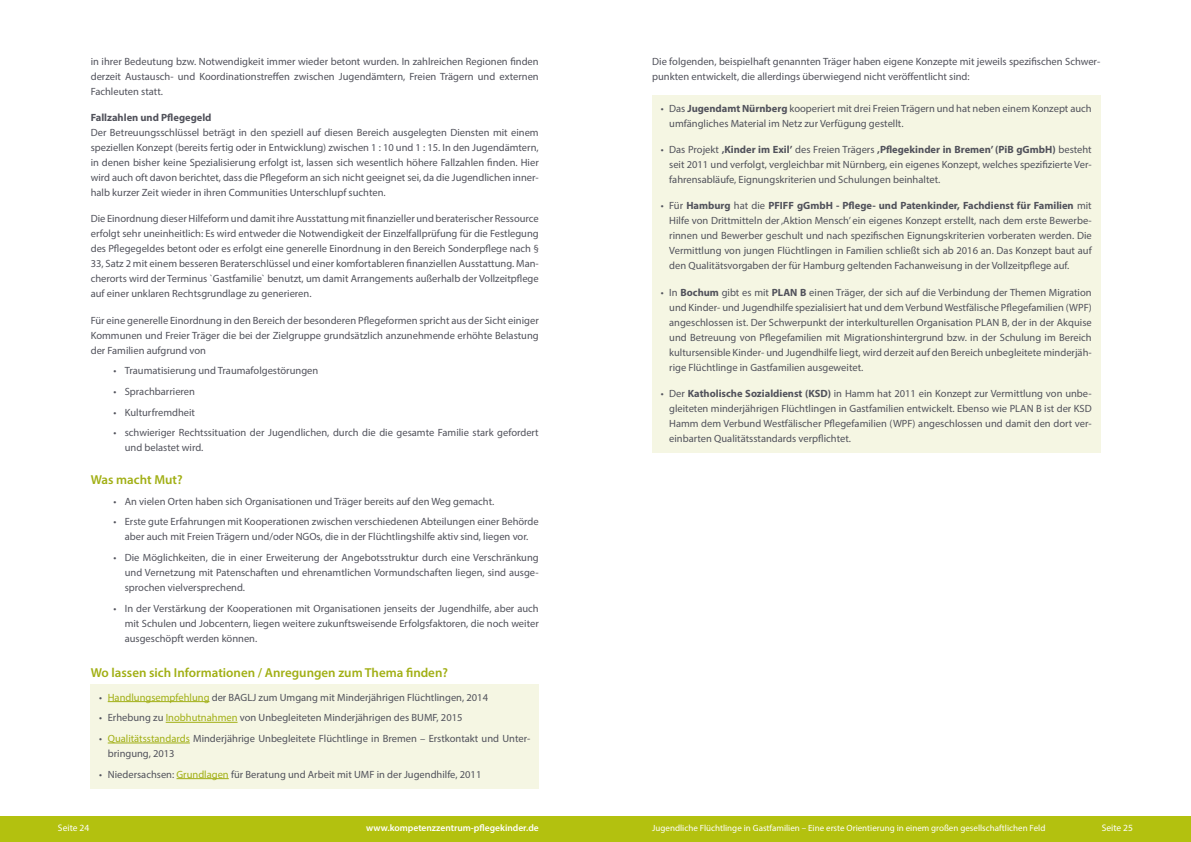
<style>
.page{position:relative;width:1191px;height:842px;background:#fff}
.page>*{position:absolute;margin:0;border:0;box-sizing:border-box;transform-origin:0 0}
.t1{font:600 13px "Myriad Pro";color:#a1af14}
.t2{font:10.5px/15px "Myriad Pro";color:#51525b;text-align:justify}
.t3{font:700 10.5px "Myriad Pro";color:#51525b}
.t4{font:600 9.5px "Myriad Pro";color:#fff}
.t5{font:9.5px "Myriad Pro";color:#fff}
.t6{font:9px "Myriad Pro";color:#fff}
.s1{color:#a1af14}
.s2{font-weight:700}
</style>
<div class="page">
<div style="left:0;top:816px;width:1191px;height:26px;background:#b3c10f"></div>
<div style="left:652px;top:95px;width:448px;height:43px;background:#f5f6e3"></div>
<div style="left:652px;top:137px;width:448px;height:57px;background:#f5f6e3"></div>
<div style="left:652px;top:193px;width:448px;height:87px;background:#f5f6e3"></div>
<div style="left:652px;top:279px;width:448px;height:103px;background:#f5f6e3"></div>
<div style="left:652px;top:381px;width:448px;height:72px;background:#f5f6e3"></div>
<div style="left:91px;top:684px;width:448px;height:28px;background:#f5f6e3"></div>
<hr style="left:108px;top:701px;width:101px;height:1px;background:#a1af14">
<div style="left:91px;top:705px;width:448px;height:27px;background:#f5f6e3"></div>
<hr style="left:166px;top:722px;width:71px;height:1px;background:#a1af14">
<div style="left:91px;top:725px;width:448px;height:43px;background:#f5f6e3"></div>
<hr style="left:108px;top:743px;width:82px;height:1px;background:#a1af14">
<div style="left:91px;top:761px;width:448px;height:28px;background:#f5f6e3"></div>
<hr style="left:176px;top:778px;width:53px;height:1px;background:#a1af14">
<p class="t2" style="left:91px;top:53px;width:449px">in ihrer Bedeutung bzw. Notwendigkeit immer wieder betont wurden. In zahlreichen Regionen finden derzeit Austausch- und Koordinationstreffen zwischen Jugendämtern, Freien Trägern und externen Fachleuten statt.</p>
<p class="t3" style="left:91px;top:111px;width:122px">Fallzahlen und Pflegegeld</p>
<p class="t2" style="left:91px;top:125px;width:449px">Der Betreuungsschlüssel beträgt in den speziell auf diesen Bereich ausgelegten Diensten mit einem speziellen Konzept (bereits fertig oder in Entwicklung) zwischen 1 : 10 und 1 : 15. In den Jugendämtern, in denen bisher keine Spezialisierung erfolgt ist, lassen sich wesentlich höhere Fallzahlen finden. Hier wird auch oft davon berichtet, dass die Pflegeform an sich nicht geeignet sei, da die Jugendlichen inner&shy;halb kurzer Zeit wieder in ihren Communities Unterschlupf suchten.</p>
<p class="t2" style="left:91px;top:211px;width:449px">Die Einordnung dieser Hilfeform und damit ihre Ausstattung mit finanzieller und beraterischer Ressource erfolgt sehr uneinheitlich: Es wird entweder die Notwendigkeit der Einzelfallprüfung für die Festlegung des Pflegegeldes betont oder es erfolgt eine generelle Einordnung in den Bereich Sonderpflege nach § 33, Satz 2 mit einem besseren Beraterschlüssel und einer komfortableren finanziellen Ausstattung. Man&shy;cherorts wird der Terminus `Gastfamilie` benutzt, um damit Arrangements außerhalb der Vollzeitpflege auf einer unklaren Rechtsgrundlage zu generieren.</p>
<p class="t2" style="left:91px;top:312px;width:449px">Für eine generelle Einordnung in den Bereich der besonderen Pflegeformen spricht aus der Sicht einiger Kommunen und Freier Träger die bei der Zielgruppe grundsätzlich anzunehmende erhöhte Belastung der Familien aufgrund von</p>
<p class="t2" style="left:113px;top:363px;width:206px">• Traumatisierung und Traumafolgestörungen</p>
<p class="t2" style="left:113px;top:384px;width:83px">• Sprachbarrieren</p>
<p class="t2" style="left:113px;top:404px;width:83px">• Kulturfremdheit</p>
<p class="t2" style="left:125px;top:425px;width:415px;text-indent:-11px">• schwieriger Rechtssituation der Jugendlichen, durch die die gesamte Familie stark gefordert und belastet wird.</p>
<p class="t1" style="left:91px;top:471px;width:93px">Was macht Mut?</p>
<p class="t2" style="left:113px;top:493px;width:382px">• An vielen Orten haben sich Organisationen und Träger bereits auf den Weg gemacht.</p>
<p class="t2" style="left:113px;top:514px;width:427px;text-align:center">• Erste gute Erfahrungen mit Kooperationen zwischen verschiedenen Abteilungen einer Behörde aber auch mit Freien Trägern und/oder NGOs, die in der Flüchtlingshilfe aktiv sind, liegen vor.</p>
<p class="t2" style="left:125px;top:550px;width:415px;text-indent:-11px">• Die Möglichkeiten, die in einer Erweiterung der Angebotsstruktur durch eine Verschränkung und Vernetzung mit Patenschaften und ehrenamtlichen Vormundschaften liegen, sind ausge&shy;sprochen vielversprechend.</p>
<p class="t2" style="left:125px;top:600px;width:415px;text-indent:-11px">• In der Verstärkung der Kooperationen mit Organisationen jenseits der Jugendhilfe, aber auch mit Schulen und Jobcentern, liegen weitere zukunftsweisende Erfolgsfaktoren, die noch weiter ausgeschöpft werden können.</p>
<p class="t1" style="left:91px;top:664px;width:359px">Wo lassen sich Informationen / Anregungen zum Thema finden?</p>
<p class="t2" style="left:99px;top:689px;width:390px">• <span class="s1">Handlungsempfehlung</span> der BAGLJ zum Umgang mit Minderjährigen Flüchtlingen, 2014</p>
<p class="t2" style="left:99px;top:710px;width:365px">• Erhebung zu <span class="s1">Inobhutnahmen</span> von Unbegleiteten Minderjährigen des BUMF, 2015</p>
<p class="t2" style="left:108px;top:731px;width:424px;text-indent:-9px">• <span class="s1">Qualitätsstandards</span> Minderjährige Unbegleitete Flüchtlinge in Bremen – Erstkontakt und Unter&shy;bringung, 2013</p>
<p class="t2" style="left:99px;top:766px;width:384px">• Niedersachsen: <span class="s1">Grundlagen</span> für Beratung und Arbeit mit UMF in der Jugendhilfe, 2011</p>
<p class="t2" style="left:652px;top:53px;width:449px">Die folgenden, beispielhaft genannten Träger haben eigene Konzepte mit jeweils spezifischen Schwer&shy;punkten entwickelt, die allerdings überwiegend nicht veröffentlicht sind:</p>
<p class="t2" style="left:669px;top:100px;width:424px;text-indent:-9px">• Das <span class="s2">Jugendamt Nürnberg</span> kooperiert mit drei Freien Trägern und hat neben einem Konzept auch umfängliches Material im Netz zur Verfügung gestellt.</p>
<p class="t2" style="left:669px;top:142px;width:424px;text-indent:-9px">• Das Projekt <span class="s2">‚Kinder im Exil’</span> des Freien Trägers <span class="s2">‚Pflegekinder in Bremen’ (PiB gGmbH)</span> besteht seit 2011 und verfolgt, vergleichbar mit Nürnberg, ein eigenes Konzept, welches spezifizierte Ver&shy;fahrensabläufe, Eignungskriterien und Schulungen beinhaltet.</p>
<p class="t2" style="left:669px;top:198px;width:424px;text-indent:-9px">• Für <span class="s2">Hamburg</span> hat die <span class="s2">PFIFF gGmbH - Pflege- und Patenkinder, Fachdienst für Familien</span> mit Hilfe von Drittmitteln der ‚Aktion Mensch’ ein eigenes Konzept erstellt, nach dem erste Bewerbe&shy;rinnen und Bewerber geschult und nach spezifischen Eignungskriterien vorberaten werden. Die Vermittlung von jungen Flüchtlingen in Familien schließt sich ab 2016 an. Das Konzept baut auf den Qualitätsvorgaben der für Hamburg geltenden Fachanweisung in der Vollzeitpflege auf.</p>
<p class="t2" style="left:669px;top:284px;width:424px;text-indent:-9px">• In <span class="s2">Bochum</span> gibt es mit <span class="s2">PLAN B</span> einen Träger, der sich auf die Verbindung der Themen Migration und Kinder- und Jugendhilfe spezialisiert hat und dem Verbund Westfälische Pflegefamilien (WPF) angeschlossen ist. Der Schwerpunkt der interkulturellen Organisation PLAN B, der in der Akquise und Betreuung von Pflegefamilien mit Migrationshintergrund bzw. in der Schulung im Bereich kultursensible Kinder- und Jugendhilfe liegt, wird derzeit auf den Bereich unbegleitete minderjäh&shy;rige Flüchtlinge in Gastfamilien ausgeweitet.</p>
<p class="t2" style="left:669px;top:386px;width:424px;text-indent:-9px">• Der <span class="s2">Katholische Sozialdienst (KSD)</span> in Hamm hat 2011 ein Konzept zur Vermittlung von unbe&shy;gleiteten minderjährigen Flüchtlingen in Gastfamilien entwickelt. Ebenso wie PLAN B ist der KSD Hamm dem Verbund Westfälischer Pflegefamilien (WPF) angeschlossen und damit den dort ver&shy;einbarten Qualitätsstandards verpflichtet.</p>
<p class="t5" style="left:58px;top:822px;width:33px">Seite 24</p>
<p class="t4" style="left:366px;top:822px;width:174px">www.kompetenzzentrum-pflegekinder.de</p>
<p class="t6" style="left:652px;top:822px;width:395px">Jugendliche Flüchtlinge in Gastfamilien – Eine erste Orientierung in einem großen gesellschaftlichen Feld</p>
<p class="t5" style="left:1101px;top:822px;width:33px">Seite 25</p>
</div>
